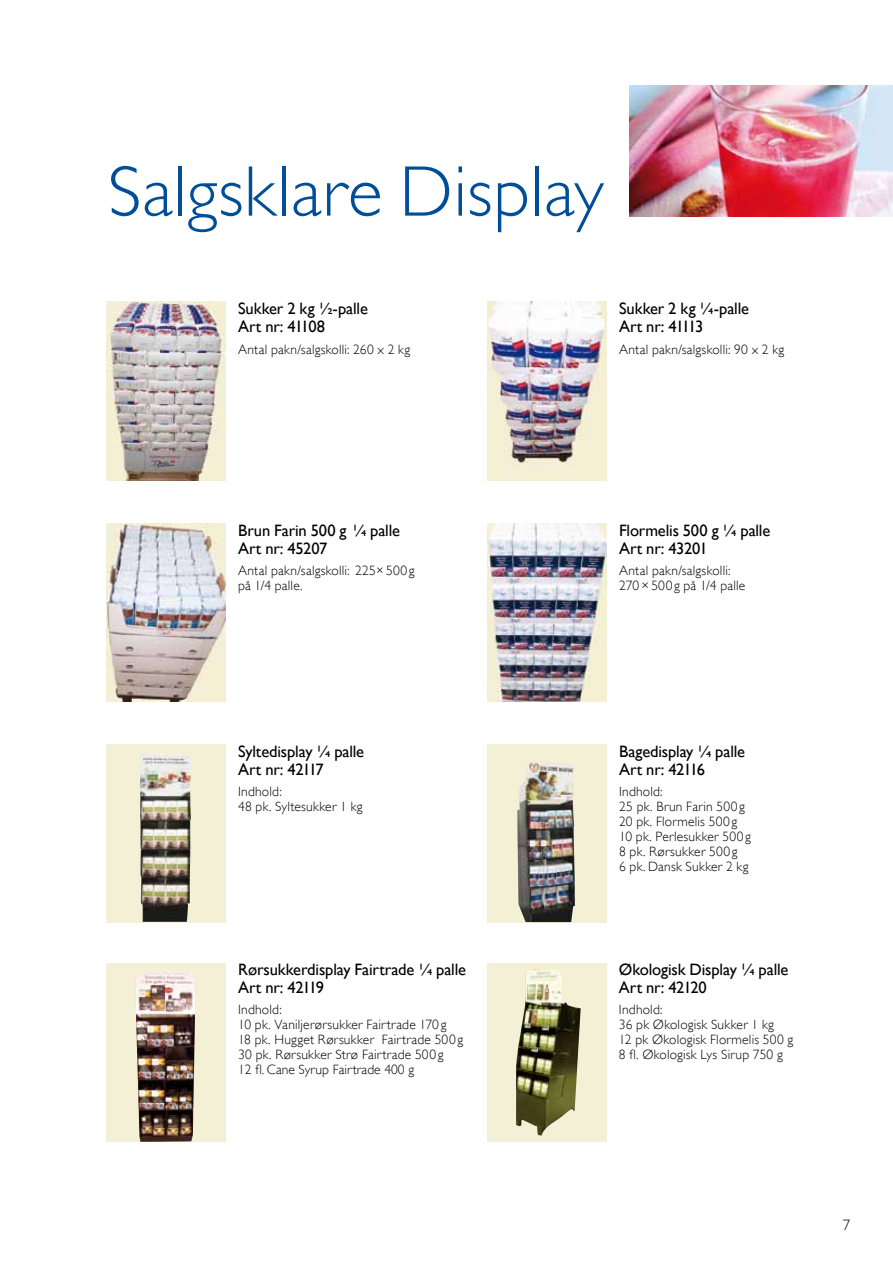
<style>
.page{position:relative;width:893px;height:1263px;background:#fff}
.page>*{position:absolute;margin:0;border:0;box-sizing:border-box;transform-origin:0 0}
.t1{font:300 72px "Gill Sans";letter-spacing:.005em;color:#004e98}
.t2{font:16.5px/18px "Gill Sans";letter-spacing:-.01em;color:#000}
.t3{font:300 15px "Gill Sans";color:#000}
.t4{font:300 13.5px/15px "Gill Sans";letter-spacing:.015em;color:#000}
</style>
<div class="page">
<img style="left:629px;top:85px;width:264px;height:132px">
<img style="left:487px;top:302px;width:119px;height:178px">
<img style="left:106px;top:302px;width:119px;height:178px">
<img style="left:106px;top:523px;width:119px;height:178px">
<img style="left:487px;top:523px;width:119px;height:179px">
<img style="left:517px;top:761px;width:58px;height:161px">
<img style="left:140px;top:754px;width:51px;height:168px">
<img style="left:135px;top:972px;width:61px;height:170px">
<img style="left:516px;top:969px;width:65px;height:166px">
<h1 class="t1" style="left:108px;top:150px;width:497px">Salgsklare Display</h1>
<p class="t2" style="left:238px;top:300px;width:131px">Sukker 2 kg ½-palle<br>Art nr: 41108</p>
<p class="t4" style="left:238px;top:342px;width:173px">Antal pakn/salgskolli: 260 x 2 kg</p>
<p class="t2" style="left:619px;top:300px;width:131px">Sukker 2 kg ¼-palle<br>Art nr: 41113</p>
<p class="t4" style="left:619px;top:342px;width:167px">Antal pakn/salgskolli: 90 x 2 kg</p>
<p class="t2" style="left:238px;top:521px;width:163px">Brun Farin 500 g ¼ palle<br>Art nr: 45207</p>
<p class="t4" style="left:238px;top:563px;width:178px">Antal pakn/salgskolli: 225×500g på 1/4 palle.</p>
<p class="t2" style="left:238px;top:742px;width:128px">Syltedisplay ¼ palle<br>Art nr: 42117</p>
<p class="t4" style="left:238px;top:784px;width:126px">Indhold:<br>48 pk. Syltesukker 1 kg</p>
<p class="t2" style="left:238px;top:960px;width:229px">Rørsukkerdisplay Fairtrade ¼ palle<br>Art nr: 42119</p>
<p class="t4" style="left:238px;top:1002px;width:227px">Indhold:<br>10 pk. Vaniljerørsukker Fairtrade 170 g<br>18 pk. Hugget Rørsukker Fairtrade 500g<br>30 pk. Rørsukker Strø Fairtrade 500g<br>12 fl. Cane Syrup Fairtrade 400 g</p>
<p class="t2" style="left:619px;top:521px;width:153px">Flormelis 500 g ¼ palle<br>Art nr: 43201</p>
<p class="t4" style="left:619px;top:563px;width:128px">Antal pakn/salgskolli:<br>270×500g på 1/4 palle</p>
<p class="t2" style="left:619px;top:742px;width:128px">Bagedisplay ¼ palle<br>Art nr: 42116</p>
<p class="t4" style="left:619px;top:784px;width:133px">Indhold:<br>25 pk. Brun Farin 500g<br>20 pk. Flormelis 500g<br>10 pk. Perlesukker 500g<br>8 pk. Rørsukker 500g<br>6 pk. Dansk Sukker 2 kg</p>
<p class="t2" style="left:619px;top:960px;width:171px">Økologisk Display ¼ palle<br>Art nr: 42120</p>
<p class="t4" style="left:619px;top:1002px;width:176px">Indhold:<br>36 pk Økologisk Sukker 1 kg<br>12 pk Økologisk Flormelis 500 g<br>8 fl. Økologisk Lys Sirup 750 g</p>
<p class="t3" style="left:843px;top:1216px;width:9px">7</p>
</div>
